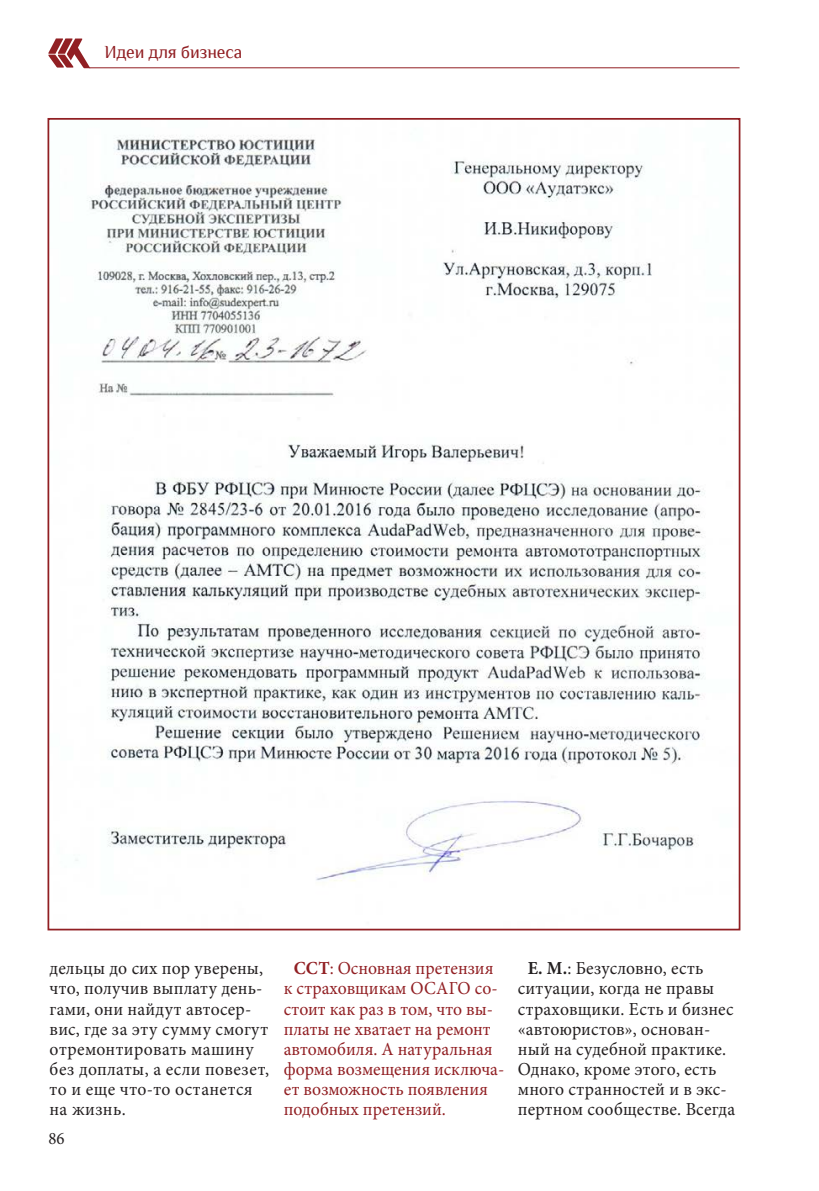
<style>
.page{position:relative;width:819px;height:1191px;background:#fff}
.page>*{position:absolute;margin:0;border:0;box-sizing:border-box;transform-origin:0 0}
.t1{font:18.38px/20.1px "Minion Pro";letter-spacing:.01em;color:#231f20;scale:.96 1}
.t2{font:18.38px/20.1px "Minion Pro";color:#911f23;scale:.96 1}
.t3{font:18.38px "Philosopher";letter-spacing:-.01em;color:#911f23;scale:.96 1}
.t4{font:17.5px "Minion Pro";color:#231f20;scale:.96 1}
.s1{font-weight:700}
</style>
<div class="page">
<svg style="left:48px;top:38px;width:42px;height:30px"></svg>
<hr style="left:89px;top:67px;width:650px;height:1px;background:#911f23">
<img style="left:75px;top:136px;width:630px;height:745px">
<p class="t3" style="left:104px;top:42px;width:145px">Идеи для бизнеса</p>
<p class="t1" style="left:50px;top:958px;width:230px">дельцы до сих пор уверены, что, получив выплату день&shy;гами, они найдут автосер&shy;вис, где за эту сумму смогут отремонтировать машину без доплаты, а если повезет, то и еще что-то останется на жизнь.</p>
<p class="t2" style="left:284px;top:958px;width:231px;text-indent:10px"><span class="s1">ССТ</span>: Основная претензия к страховщикам ОСАГО со&shy;стоит как раз в том, что вы&shy;платы не хватает на ремонт автомобиля. А натуральная форма возмещения исключа&shy;ет возможность появления подобных претензий.</p>
<p class="t1" style="left:518px;top:958px;width:228px;text-indent:10px"><span class="s1">Е. М.</span>: Безусловно, есть ситуации, когда не правы страховщики. Есть и бизнес «автоюристов», основан&shy;ный на судебной практике.<br>Однако, кроме этого, есть много странностей и в экс&shy;пертном сообществе. Всегда</p>
<p class="t4" style="left:48px;top:1126px;width:18px">86</p>
</div>
